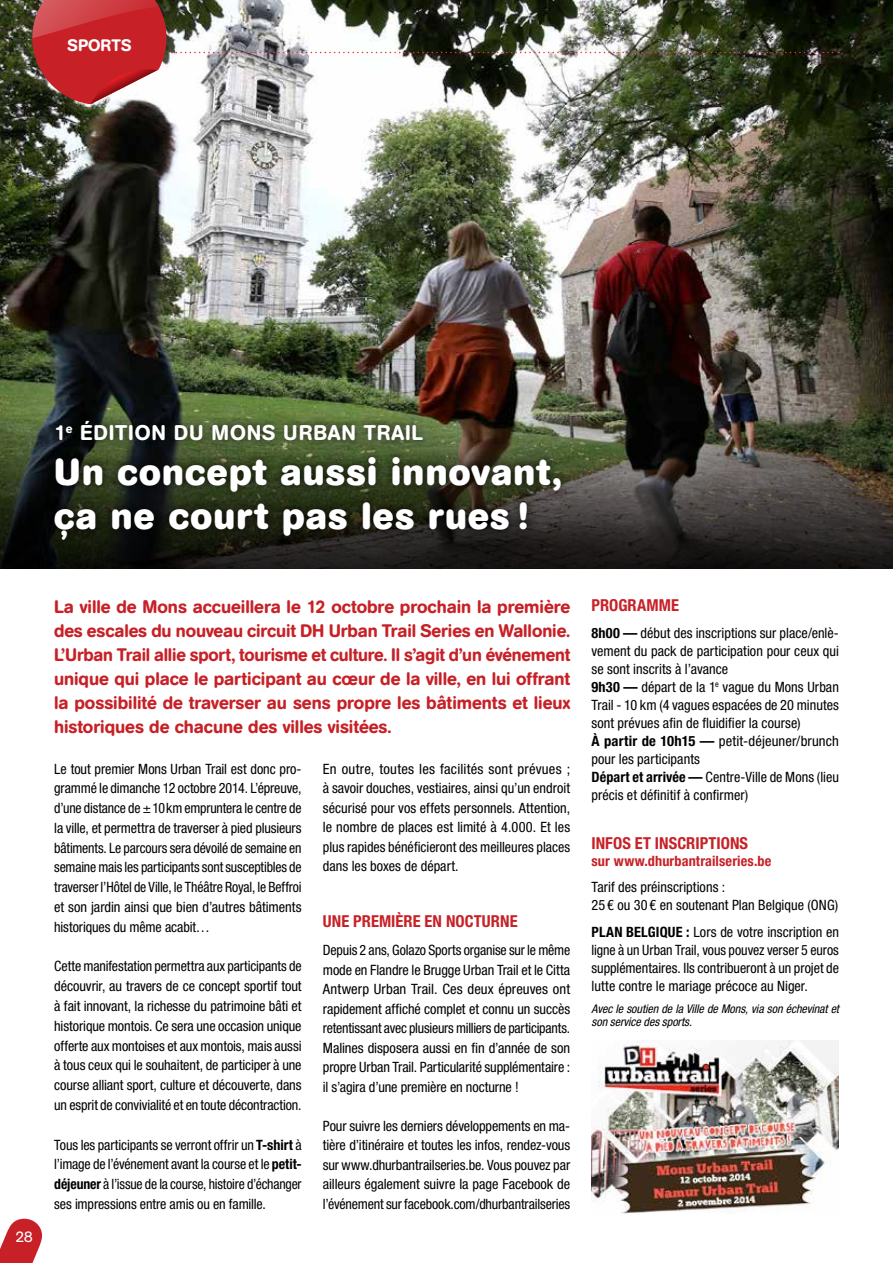
<style>
.page{position:relative;width:893px;height:1263px;background:#fff}
.page>*{position:absolute;margin:0;border:0;box-sizing:border-box;transform-origin:0 0}
.t1{font:700 37.2px/44.7px "AG Book Rounded";letter-spacing:.035em;color:#fff}
.t2{font:500 21.15px "AG Book Rounded";letter-spacing:.04em;color:#fff}
.t3{font:500 18px/24px "AG Book Rounded";letter-spacing:-.005em;color:#c72127;text-align:justify}
.t4{font:700 condensed 16.5px "Helvetica Neue LT Std";letter-spacing:.005em;color:#c72127}
.t5{font:500 16.5px "AG Book Rounded";color:#fff}
.t6{font:15px "AG Book Rounded";color:#fff}
.t7{font:condensed 14.25px/19.8px "Helvetica Neue LT Std";color:#000;text-align:justify}
.t8{font:700 condensed 14.25px "Helvetica Neue LT Std";letter-spacing:.01em;color:#c72127}
.t9{font:italic condensed 12px/13.5px "Helvetica Neue LT Std";letter-spacing:-.005em;color:#000}
.s1{font-weight:700}
</style>
<div class="page">
<img style="left:0;top:0;width:893px;height:400px">
<img style="left:0;top:400px;width:893px;height:169px">
<div style="left:46px;top:412px;width:523px;height:136px;background:#000;opacity:.75"></div>
<svg style="left:23px;top:0;width:816px;height:104px"></svg>
<img style="left:591px;top:1040px;width:248px;height:173px">
<svg style="left:0;top:1219px;width:42px;height:44px"></svg>
<p class="t5" style="left:68px;top:35px;width:65px">Sports</p>
<h2 class="t2" style="left:54px;top:420px;width:324px">1<sup>e</sup> édition du Mons Urban Tra</h2>
<h2 class="t2" style="left:405px;top:420px;width:13px">il</h2>
<h1 class="t1" style="left:54px;top:450px;width:508px">Un concept aussi innovant, ça ne court pas les rues !</h1>
<p class="t6" style="left:16px;top:1228px;width:18px">28</p>
<p class="t3" style="left:54px;top:595px;width:518px">La ville de Mons accueillera le 12 octobre prochain la première des escales du nouveau circuit DH U rban Trail Series en Wallonie.<br>L’Urban Trail allie sport, tourisme et culture. Il s’agit d’un événement unique qui place le participant au cœur de la ville, en lui offrant la possibilité de traverser au sens propre les bâtiments et lieux historiques de chacune des villes visitées.</p>
<p class="t4" style="left:591px;top:595px;width:89px">PROGRAMME</p>
<p class="t7" style="left:591px;top:624px;width:249px;line-height:18px;text-align:left"><span class="s1">8H00 —</span> début des inscriptions sur place/enlè&shy;vement du pack de participation pour ceux qui se sont inscrits à l’avance<br><span class="s1">9H30 —</span> départ de la 1<sup>e</sup> vague du Mons Urban Trail - 10 km (4 vagues espacées de 20 minutes sont prévues afin de fluidifier la course)<br><span class="s1">À PARTIR DE 10H15 —</span> petit-déjeuner/brunch pour les participants<br><span class="s1">DÉPART ET ARRIVÉE —</span> Centre-Ville de Mons (lieu précis et définitif à confirmer)</p>
<p class="t4" style="left:591px;top:833px;width:158px">INFOS ET INSCRIPTIONS</p>
<p class="t8" style="left:591px;top:852px;width:181px">SUR WWW.DHURBANTRAILSERIES.BE</p>
<p class="t7" style="left:591px;top:878px;width:248px;line-height:18px">Tarif des préinscriptions :<br>25 € ou 30 € en soutenant Plan Belgique (ONG)</p>
<p class="t7" style="left:591px;top:922px;width:249px;line-height:18px"><span class="s1">PLAN BELGIQUE :</span> Lors de votre inscription en ligne à un Urban Trail, vous pouvez verser 5 euros supplémentaires. Ils contribueront à un projet de lutte contre le mariage précoce au Niger.</p>
<p class="t9" style="left:591px;top:1002px;width:249px">Avec le soutien de la Ville de Mons, via son échevinat et son service des sports.</p>
<p class="t7" style="left:323px;top:759px;width:249px">En outre, toutes les facilités sont prévues ; à savoir douches, vestiaires, ainsi qu’un endroit sécurisé pour vos effets personnels. Attention, le nombre de places est limité à 4.000. Et les plus rapides bénéficieront des meilleures places dans les boxes de départ.</p>
<p class="t4" style="left:323px;top:911px;width:196px">UNE PREMIÈRE EN NOCTURNE</p>
<p class="t7" style="left:323px;top:940px;width:249px">Depuis 2 ans, Golazo Sports organise sur le même mode en Flandre le Brugge Urban Trail et le Citta Antwerp Urban Trail. Ces deux épreuves ont rapidement affiché complet et connu un succès retentissant avec plusieurs milliers de participants.<br>Malines disposera aussi en fin d’année de son propre Urban Trail. Particularité supplémentaire : il s’agira d’une première en nocturne !</p>
<p class="t7" style="left:323px;top:1116px;width:249px">Pour suivre les derniers développements en ma&shy;tière d’itinéraire et toutes les infos, rendez-vous sur www.dhurbantrailseries.be. Vous pouvez par ailleurs également suivre la page Facebook de l’événement sur facebook.com/dhurbantrailseries</p>
<p class="t7" style="left:54px;top:758px;width:249px">Le tout premier Mons Urban Trail est donc pro&shy;grammé le dimanche 12 octobre 2014. L’épreuve, d’une distance de ±10km empruntera le centre de la ville, et permettra de traverser à pied plusieurs bâtiments. Le parcours sera dévoilé de semaine en semaine mais les participants sont susceptibles de traverser l’Hôtel de Ville, le Théâtre Royal, le Beffroi et son jardin ainsi que bien d’autres bâtiments historiques du même acabit…</p>
<p class="t7" style="left:54px;top:956px;width:249px">Cette manifestation permettra aux participants de découvrir, au travers de ce concept sportif tout à fait innovant, la richesse du patrimoine bâti et historique montois. Ce sera une occasion unique offerte aux montoises et aux montois, mais aussi à tous ceux qui le souhaitent, de participer à une course alliant sport, culture et découverte, dans un esprit de convivialité et en toute décontraction.</p>
<p class="t7" style="left:54px;top:1134px;width:249px">Tous les participants se verront offrir un <span class="s1">T-SHIRT</span> à l’image de l’événement avant la course et le <span class="s1">PETIT-DÉJEUNER</span> à l’issue de la course, histoire d’échanger ses impressions entre amis ou en famille.</p>
</div>
